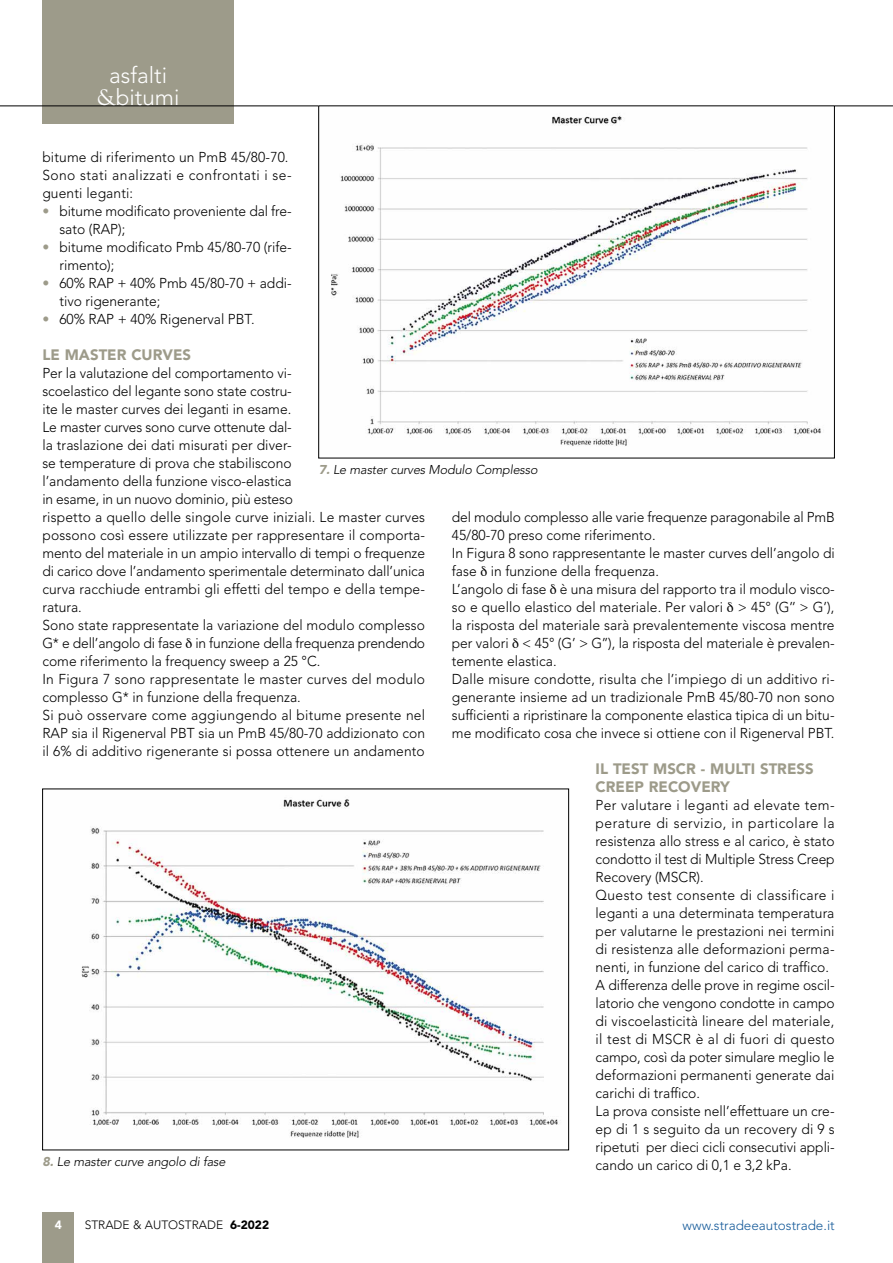
<style>
.page{position:relative;width:893px;height:1263px;background:#fff}
.page>*{position:absolute;margin:0;border:0;box-sizing:border-box;transform-origin:0 0}
.t1{font:300 22.5px/22.5px "Avenir";color:#fff;text-align:center}
.t2{font:900 15px/18px "Avenir";color:#9d9b8a}
.t3{font:300 14.25px/18px "Avenir";color:#000}
.t4{font:300 13.5px "Avenir";color:#165b9a}
.t5{font:italic 300 12.75px "Avenir";letter-spacing:-.015em;color:#000}
.t6{font:300 12px "Avenir";color:#000}
.t7{font:900 12px "Avenir";color:#fff}
.s1{font-family:"Goudy Std";font-weight:400}
.s2{color:#9d9b8a}
.s3{font-weight:900;color:#9d9b8a}
.s4{font-weight:900}
</style>
<div class="page">
<div style="left:43px;top:0;width:191px;height:124px;background:#9d9b8a"></div>
<hr style="left:0;top:106px;width:893px;height:1px;background:#000">
<div style="left:42px;top:1212px;width:32px;height:51px;background:#9d9b8a"></div>
<img style="left:331px;top:116px;width:490px;height:330px">
<img style="left:81px;top:799px;width:477px;height:339px">
<h1 class="t1" style="left:97px;top:64px;width:84px">asfalti <span class="s1">&amp;</span>bitumi</h1>
<p class="t3" style="left:42px;top:148px;width:251px">bitume di riferimento un PmB 45/80-70.<br>Sono stati analizzati e confrontati i se&shy;guenti leganti:</p>
<p class="t3" style="left:59px;top:202px;width:234px;text-indent:-17px"><span class="s2">•</span> bitume modificato proveniente dal fre&shy;sato (RAP);</p>
<p class="t3" style="left:59px;top:238px;width:234px;text-indent:-17px"><span class="s2">•</span> bitume modificato Pmb 45/80-70 (rife&shy;rimento);</p>
<p class="t3" style="left:59px;top:274px;width:234px;text-indent:-17px"><span class="s2">•</span> 60% RAP + 40% Pmb 45/80-70 + addi&shy;tivo rigenerante;</p>
<p class="t3" style="left:42px;top:310px;width:214px"><span class="s2">•</span> 60% RAP + 40% Rigenerval PBT.</p>
<p class="t2" style="left:42px;top:346px;width:150px">LE MASTER CURVES</p>
<p class="t3" style="left:42px;top:364px;width:384px">Per la valutazione del comportamento vi-<br>scoelastico del legante sono state costru-<br>ite le master curves dei leganti in esame.<br>Le master curves sono curve ottenute dal-<br>la traslazione dei dati misurati per diver-<br>se temperature di prova che stabiliscono<br>l’andamento della funzione visco-elastica<br>in esame, in un nuovo dominio, più esteso<br>rispetto a quello delle singole curve iniziali. Le master curves possono così essere utilizzate per rappresentare il comporta&shy;mento del materiale in un ampio intervallo di tempi o frequenze di carico dove l’andamento sperimentale determinato dall’unica curva racchiude entrambi gli effetti del tempo e della tempe&shy;ratura.<br>Sono state rappresentate la variazione del modulo complesso G* e dell’angolo di fase in funzione della frequenza prendendo come riferimento la frequency sweep a 25 °C.<br>In Figura 7 sono rappresentate le master curves del modulo complesso G* in funzione della frequenza.<br>Si può osservare come aggiungendo al bitume presente nel RAP sia il Rigenerval PBT sia un PmB 45/80-70 addizionato con il 6% di additivo rigenerante si possa ottenere un andamento</p>
<p class="t5" style="left:319px;top:462px;width:220px"><span class="s3">7.</span> Le master curves Modulo Complesso</p>
<p class="t3" style="left:452px;top:508px;width:384px">del modulo complesso alle varie frequenze paragonabile al PmB 45/80-70 preso come riferimento.<br>In Figura 8 sono rappresentante le master curves dell’angolo di fase in funzione della frequenza.<br>L’angolo di fase è una misura del rapporto tra il modulo visco&shy;so e quello elastico del materiale. Per valori &gt; 45° (G’’ &gt; G’), la risposta del materiale sarà prevalentemente viscosa mentre per valori &lt; 45° (G’ &gt; G’’), la risposta del materiale è prevalen&shy;temente elastica.<br>Dalle misure condotte, risulta che l’impiego di un additivo ri&shy;generante insieme ad un tradizionale PmB 45/80-70 non sono sufficienti a ripristinare la componente elastica tipica di un bitu&shy;me modificato cosa che invece si ottiene con il Rigenerval PBT.</p>
<p class="t2" style="left:596px;top:760px;width:220px">IL TEST MSCR - MULTI STRESS<br>CREEP RECOVERY</p>
<p class="t3" style="left:596px;top:796px;width:241px">Per valutare i leganti ad elevate tem&shy;perature di servizio, in particolare la resistenza allo stress e al carico, è stato condotto il test di Multiple Stress Creep Recovery (MSCR).<br>Questo test consente di classificare i leganti a una determinata temperatura per valutarne le prestazioni nei termini di resistenza alle deformazioni perma&shy;nenti, in funzione del carico di traffico.<br>A differenza delle prove in regime oscil&shy;latorio che vengono condotte in campo di viscoelasticità lineare del materiale, il test di MSCR è al di fuori di questo campo, così da poter simulare meglio le deformazioni permanenti generate dai carichi di traffico.<br>La prova consiste nell’effettuare un cre&shy;ep di 1 s seguito da un recovery di 9 s ripetuti per dieci cicli consecutivi appli&shy;cando un carico di 0,1 e 3,2 kPa.</p>
<p class="t5" style="left:43px;top:1154px;width:184px"><span class="s3">8.</span> Le master curve angolo di fase</p>
<p class="t7" style="left:55px;top:1217px;width:9px">4</p>
<p class="t6" style="left:85px;top:1217px;width:186px">STRADE &amp; AUTOSTRADE <span class="s4">6-2022</span></p>
<p class="t4" style="left:683px;top:1217px;width:154px">www.stradeeautostrade.it</p>
</div>
